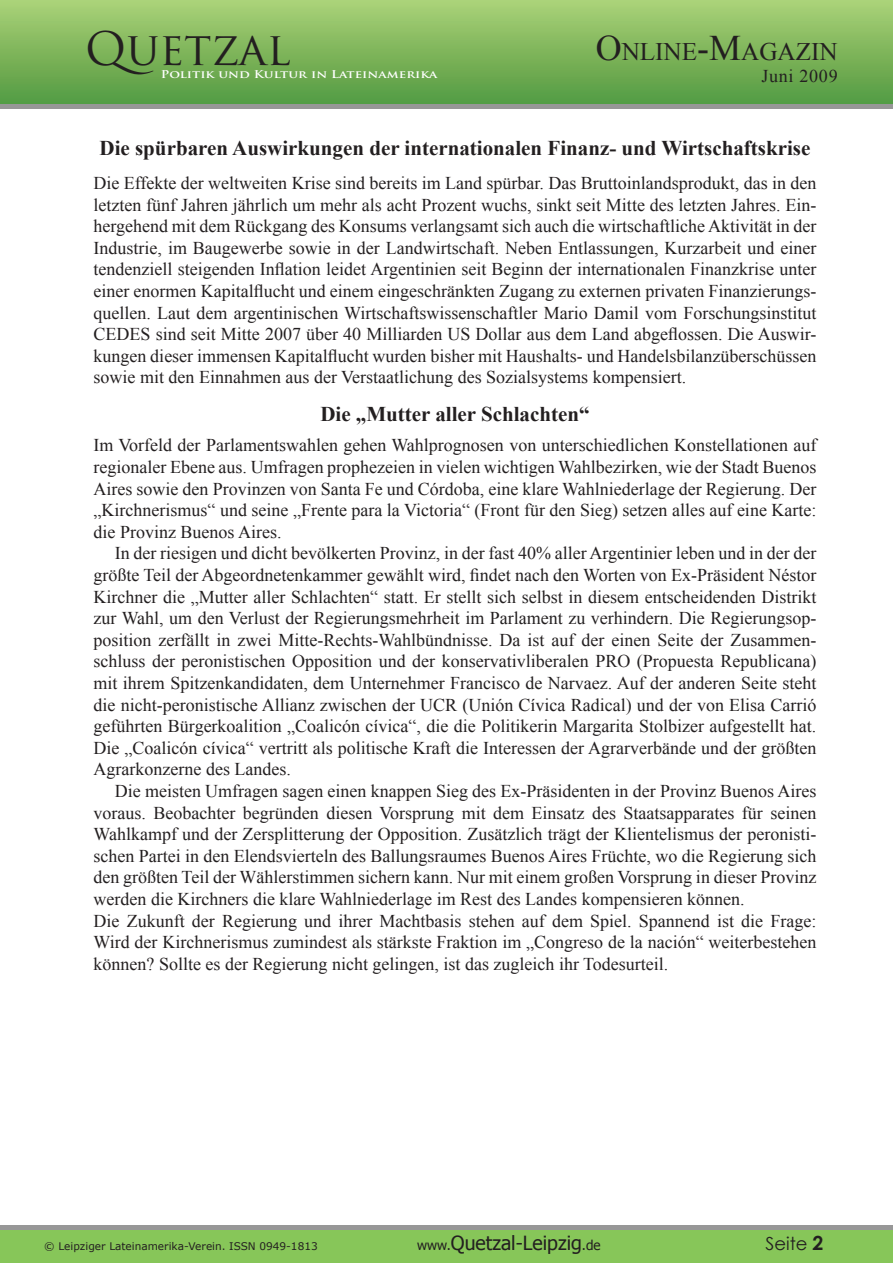
<style>
.page{position:relative;width:893px;height:1263px;background:#fff}
.page>*{position:absolute;margin:0;border:0;box-sizing:border-box;transform-origin:0 0}
.t1{font:45px "Trajan Pro";color:#231f20}
.t2{font:25.2px "Times New Roman";color:#231f20}
.Untertitel{font:700 21px "Times New Roman";color:#231f20}
.Zwischenüberschrift{font:700 21px "Times New Roman";color:#231f20}
.t3{font:19.5px "Tahoma";color:#231f20}
.t4{font:18px/21.6px "Times New Roman";color:#231f20;text-align:justify}
.t5{font:18px "Times New Roman";letter-spacing:.04em;color:#231f20}
.t6{font:18px "Century Gothic";color:#231f20}
.t7{font:10.5px "Verdana";color:#231f20}
.t8{font:700 10.5px "Trajan Pro";color:#fff;scale:1.24 1}
.s1{font-size:36px}
.s2{font-size:13.5px}
</style>
<div class="page">
<div style="left:0;top:1px;width:893px;height:103px;background:linear-gradient(to bottom,#aad177,#539a41)"></div>
<div style="left:0;top:104px;width:893px;height:5px;background:#979797"></div>
<hr style="left:0;top:1225px;width:893px;height:4px;background:#979797">
<div style="left:0;top:1230px;width:893px;height:33px;background:#87c659"></div>
<p class="t1" style="left:85px;top:20px;width:207px">QUETZAL</p>
<p class="t8" style="left:161px;top:68px;width:225px">Politik und Kultur in Lateinamerika</p>
<p class="t2" style="left:596px;top:35px;width:244px"><span class="s1">O</span>nline<span class="s1">-M</span>agazin</p>
<p class="t5" style="left:761px;top:64px;width:78px">Juni 2009</p>
<p class="Untertitel" style="left:100px;top:133px;width:712px">Die spürbaren Auswirkungen der internationalen Finanz- und Wirtschaftskrise</p>
<p class="t4" style="left:94px;top:172px;width:724px">Die Effekte der weltweiten Krise sind bereits im Land spürbar. Das Bruttoinlandsprodukt, das in den letzten fünf Jahren jährlich um mehr als acht Prozent wuchs, sinkt seit Mitte des letzten Jahres. Ein&shy;hergehend mit dem Rückgang des Konsums verlangsamt sich auch die wirtschaftliche Aktivität in der Industrie, im Baugewerbe sowie in der Landwirtschaft. Neben Entlassungen, Kurzarbeit und einer tendenziell steigenden Inflation leidet Argentinien seit Beginn der internationalen Finanzkrise unter einer enormen Kapitalflucht und einem eingeschränkten Zugang zu externen privaten Finanzierungs&shy;quellen. Laut dem argentinischen Wirtschaftswissenschaftler Mario Damil vom Forschungsinstitut CEDES sind seit Mitte 2007 über 40 Milliarden US Dollar aus dem Land abgeflossen. Die Auswir&shy;kungen dieser immensen Kapitalflucht wurden bisher mit Haushalts- und Handelsbilanzüberschüssen sowie mit den Einnahmen aus der Verstaatlichung des Sozialsystems kompensiert.</p>
<p class="Zwischenüberschrift" style="left:320px;top:400px;width:271px">Die „Mutter aller Schlachten“</p>
<p class="t4" style="left:94px;top:434px;width:724px">Im Vorfeld der Parlamentswahlen gehen Wahlprognosen von unterschiedlichen Konstellationen auf regionaler Ebene aus. Umfragen prophezeien in vielen wichtigen Wahlbezirken, wie der Stadt Buenos Aires sowie den Provinzen von Santa Fe und Córdoba, eine klare Wahlniederlage der Regierung. Der „Kirchnerismus“ und seine „Frente para la Victoria“ (Front für den Sieg) setzen alles auf eine Karte: die Provinz Buenos Aires.</p>
<p class="t4" style="left:94px;top:542px;width:724px;text-indent:21px">In der riesigen und dicht bevölkerten Provinz, in der fast 40% aller Argentinier leben und in der der größte Teil der Abgeordnetenkammer gewählt wird, findet nach den Worten von Ex-Präsident Néstor Kirchner die „Mutter aller Schlachten“ statt. Er stellt sich selbst in diesem entscheidenden Distrikt zur Wahl, um den Verlust der Regierungsmehrheit im Parlament zu verhindern. Die Regierungsop&shy;position zerfällt in zwei Mitte-Rechts-Wahlbündnisse. Da ist auf der einen Seite der Zusammen&shy;schluss der peronistischen Opposition und der konservativliberalen PRO (Propuesta Republicana) mit ihrem Spitzenkandidaten, dem Unternehmer Francisco de Narvaez. Auf der anderen Seite steht die nicht-peronistische Allianz zwischen der UCR (Unión Cívica Radical) und der von Elisa Carrió geführten Bürgerkoalition „Coalicón cívica“, die die Politikerin Margarita Stolbizer aufgestellt hat.<br>Die „Coalicón cívica“ vertritt als politische Kraft die Interessen der Agrarverbände und der größten Agrarkonzerne des Landes.</p>
<p class="t4" style="left:94px;top:780px;width:724px;text-indent:21px">Die meisten Umfragen sagen einen knappen Sieg des Ex-Präsidenten in der Provinz Buenos Aires voraus. Beobachter begründen diesen Vorsprung mit dem Einsatz des Staatsapparates für seinen Wahlkampf und der Zersplitterung der Opposition. Zusätzlich trägt der Klientelismus der peronisti&shy;schen Partei in den Elendsvierteln des Ballungsraumes Buenos Aires Früchte, wo die Regierung sich den größten Teil der Wählerstimmen sichern kann. Nur mit einem großen Vorsprung in dieser Provinz werden die Kirchners die klare Wahlniederlage im Rest des Landes kompensieren können.</p>
<p class="t4" style="left:94px;top:909px;width:724px">Die Zukunft der Regierung und ihrer Machtbasis stehen auf dem Spiel. Spannend ist die Frage:<br>Wird der Kirchnerismus zumindest als stärkste Fraktion im „Congreso de la nación“ weiterbestehen können? Sollte es der Regierung nicht gelingen, ist das zugleich ihr Todesurteil.</p>
<p class="t7" style="left:44px;top:1239px;width:275px">© Leipziger Lateinamerika-Verein. ISSN 0949-1813</p>
<p class="t3" style="left:417px;top:1230px;width:185px"><span class="s2">www.</span>Quetzal-Leipzig<span class="s2">.de</span></p>
<p class="t6" style="left:766px;top:1231px;width:44px">Seite</p>
</div>
